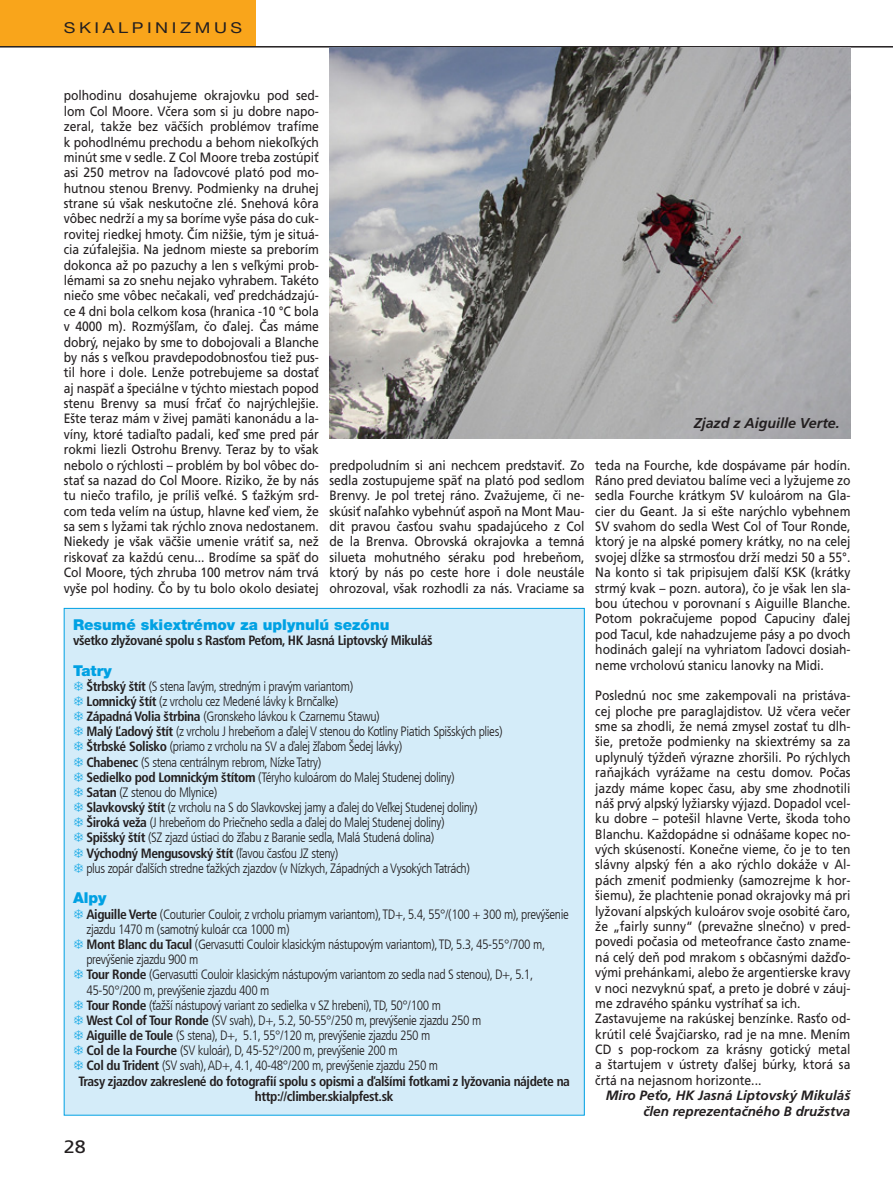
<style>
.page{position:relative;width:893px;height:1191px;background:#fff}
.page>*{position:absolute;margin:0;border:0;box-sizing:border-box;transform-origin:0 0}
.t1{font:18px "Frutiger CE";color:#231f20;scale:1.1 1}
.medzititul{font:900 15px "Helvetica Neue LT Pro";color:#00a1e3}
.t2{font:15px "Helvetica Neue LT Pro";letter-spacing:.2em;color:#231f20;scale:1.2 1}
.foto{font:italic 700 14.25px "Frutiger CE";color:#231f20}
.t3{font:13.5px/15.3px "Frutiger CE";letter-spacing:-.005em;color:#231f20;text-align:justify;scale:.9 1}
.info_list{font:300 condensed 13.5px/15.1px "Frutiger LT Com";letter-spacing:-.03em;color:#231f20}
.info{font:700 condensed 13.5px/15.1px "Frutiger LT Com";letter-spacing:-.03em;color:#231f20;text-align:center}
.podpis_maly{font:italic 700 13.5px/15.3px "Frutiger CE";color:#231f20;text-align:right}
.info_list-2{font:700 condensed 13.5px "Frutiger LT Com";letter-spacing:-.03em;color:#231f20}
.s1{font-weight:700}
.s2{font-weight:300}
</style>
<div class="page">
<div style="left:0;top:0;width:255px;height:46px;background:#f9a51b"></div>
<hr style="left:0;top:46px;width:893px;height:2px;background:#231f20">
<div style="left:64px;top:608px;width:520px;height:507px;background:#d4ecf9"></div>
<img style="left:330px;top:48px;width:520px;height:391px">
<p class="t2" style="left:64px;top:19px;width:150px">SKIALPINIZMUS</p>
<p class="t3" style="left:64px;top:88px;width:285px">polhodinu dosahujeme okrajovku pod sed&shy;lom Col Moore. Včera som si ju dobre napo&shy;zeral, takže bez väčších problémov trafíme k pohodlnému prechodu a behom niekoľkých minút sme v sedle. Z Col Moore treba zostúpiť asi 250 metrov na ľadovcové plató pod mo&shy;hutnou stenou Brenvy. Podmienky na druhej strane sú však neskutočne zlé. Snehová kôra vôbec nedrží a my sa boríme vyše pása do cuk&shy;rovitej riedkej hmoty. Čím nižšie, tým je situá&shy;cia zúfalejšia. Na jednom mieste sa preborím dokonca až po pazuchy a len s veľkými prob&shy;lémami sa zo snehu nejako vyhrabem. Takéto niečo sme vôbec nečakali, veď predchádzajú&shy;ce 4 dni bola celkom kosa (hranica -10 °C bola v 4000 m). Rozmýšľam, čo ďalej. Čas máme dobrý, nejako by sme to dobojovali a Blanche by nás s veľkou pravdepodobnosťou tiež pus&shy;til hore i dole. Lenže potrebujeme sa dostať aj naspäť a špeciálne v týchto miestach popod stenu Brenvy sa musí frčať čo najrýchlejšie.<br>Ešte teraz mám v živej pamäti kanonádu a la&shy;víny, ktoré tadiaľto padali, keď sme pred pár rokmi liezli Ostrohu Brenvy. Teraz by to však nebolo o rýchlosti – problém by bol vôbec do&shy;stať sa nazad do Col Moore. Riziko, že by nás tu niečo trafilo, je príliš veľké. S ťažkým srd&shy;com teda velím na ústup, hlavne keď viem, že sa sem s lyžami tak rýchlo znova nedostanem.<br>Niekedy je však väčšie umenie vrátiť sa, než riskovať za každú cenu... Brodíme sa späť do Col Moore, tých zhruba 100 metrov nám trvá vyše pol hodiny. Čo by tu bolo okolo desiatej</p>
<p class="foto" style="left:694px;top:415px;width:147px">Zjazd z Aiguille Verte.</p>
<p class="t3" style="left:330px;top:457px;width:285px">predpoludním si ani nechcem predstaviť. Zo sedla zostupujeme späť na plató pod sedlom Brenvy. Je pol tretej ráno. Zvažujeme, či ne&shy;skúsiť naľahko vybehnúť aspoň na Mont Mau&shy;dit pravou časťou svahu spadajúceho z Col de la Brenva. Obrovská okrajovka a temná silueta mohutného séraku pod hrebeňom, ktorý by nás po ceste hore i dole neustále ohrozoval, však rozhodli za nás. Vraciame sa</p>
<p class="t3" style="left:595px;top:457px;width:285px">teda na Fourche, kde dospávame pár hodín.<br>Ráno pred deviatou balíme veci a lyžujeme zo sedla Fourche krátkym SV kuloárom na Gla&shy;cier du Geant. Ja si ešte narýchlo vybehnem SV svahom do sedla West Col of Tour Ronde, ktorý je na alpské pomery krátky, no na celej svojej dĺžke sa strmosťou drží medzi 50 a 55°.<br>Na konto si tak pripisujem ďalší KSK (krátky strmý kvak – pozn. autora), čo je však len sla&shy;bou útechou v porovnaní s Aiguille Blanche.<br>Potom pokračujeme popod Capuciny ďalej pod Tacul, kde nahadzujeme pásy a po dvoch hodinách galejí na vyhriatom ľadovci dosiah&shy;neme vrcholovú stanicu lanovky na Midi.</p>
<p class="t3" style="left:595px;top:688px;width:285px">Poslednú noc sme zakempovali na pristáva&shy;cej ploche pre paraglajdistov. Už včera večer sme sa zhodli, že nemá zmysel zostať tu dlh&shy;šie, pretože podmienky na skiextrémy sa za uplynulý týždeň výrazne zhoršili. Po rýchlych raňajkách vyrážame na cestu domov. Počas jazdy máme kopec času, aby sme zhodnotili náš prvý alpský lyžiarsky výjazd. Dopadol vcel&shy;ku dobre – potešil hlavne Verte, škoda toho Blanchu. Každopádne si odnášame kopec no&shy;vých skúseností. Konečne vieme, čo je to ten slávny alpský fén a ako rýchlo dokáže v Al&shy;pách zmeniť podmienky (samozrejme k hor&shy;šiemu), že plachtenie ponad okrajovky má pri lyžovaní alpských kuloárov svoje osobité čaro, že „fairly sunny“ (prevažne slnečno) v pred&shy;povedi počasia od meteofrance často zname&shy;ná celý deň pod mrakom s občasnými dažďo&shy;vými prehánkami, alebo že argentierske kravy v noci nezvyknú spať, a preto je dobré v záuj&shy;me zdravého spánku vystríhať sa ich.</p>
<p class="t3" style="left:595px;top:1011px;width:285px">Zastavujeme na rakúskej benzínke. Rasťo od&shy;krútil celé Švajčiarsko, rad je na mne. Mením CD s pop-rockom za krásny gotický metal a štartujem v ústrety ďalšej búrky, ktorá sa črtá na nejasnom horizonte...</p>
<p class="podpis_maly" style="left:606px;top:1087px;width:246px">Miro Peťo, HK Jasná Liptovský Mikuláš člen reprezentačného B družstva</p>
<p class="medzititul" style="left:73px;top:615px;width:318px">Resumé skiextrémov za uplynulú sezónu</p>
<p class="info" style="left:73px;top:632px;width:361px">všetko zlyžované spolu s Rasťom Peťom, HK Jasná Liptovský Mikuláš</p>
<p class="medzititul" style="left:73px;top:661px;width:40px">Tatry</p>
<p class="info_list" style="left:86px;top:678px;width:268px"><span class="s1">Štrbský štít</span> (S stena ľavým, stredným i pravým variantom)</p>
<p class="info_list" style="left:86px;top:693px;width:253px"><span class="s1">Lomnický štít</span> (z vrcholu cez Medené lávky k Brnčalke)</p>
<p class="info_list" style="left:86px;top:709px;width:295px"><span class="s1">Západná Volia štrbina</span> (Gronskeho lávkou k Czarnemu Stawu)</p>
<p class="info_list" style="left:86px;top:724px;width:418px"><span class="s1">Malý Ľadový štít</span> (z vrcholu J hrebeňom a ďalej V stenou do Kotliny Piatich Spišských plies)</p>
<p class="info_list" style="left:86px;top:739px;width:317px"><span class="s1">Štrbské Solisko</span> (priamo z vrcholu na SV a ďalej žľabom Šedej lávky)</p>
<p class="info_list" style="left:86px;top:754px;width:236px"><span class="s1">Chabenec</span> (S stena centrálnym rebrom, Nízke Tatry)</p>
<p class="info_list" style="left:86px;top:769px;width:370px"><span class="s1">Sedielko pod Lomnickým štítom</span> (Téryho kuloárom do Malej Studenej doliny)</p>
<p class="info_list" style="left:86px;top:784px;width:132px"><span class="s1">Satan</span> (Z stenou do Mlynice)</p>
<p class="info_list" style="left:86px;top:800px;width:393px"><span class="s1">Slavkovský štít</span> (z vrcholu na S do Slavkovskej jamy a ďalej do Veľkej Studenej doliny)</p>
<p class="info_list" style="left:86px;top:815px;width:360px"><span class="s1">Široká veža</span> (J hrebeňom do Priečneho sedla a ďalej do Malej Studenej doliny)</p>
<p class="info_list" style="left:86px;top:830px;width:349px"><span class="s1">Spišský štít</span> (SZ zjazd ústiaci do žľabu z Baranie sedla, Malá Studená dolina)</p>
<p class="info_list-2" style="left:86px;top:845px;width:253px">Východný Mengusovský štít <span class="s2">(ľavou časťou JZ steny)</span></p>
<p class="info_list" style="left:86px;top:860px;width:385px">plus zopár ďalších stredne ťažkých zjazdov (v Nízkych, Západných a Vysokých Tatrách)</p>
<p class="medzititul" style="left:73px;top:889px;width:35px">Alpy</p>
<p class="info_list" style="left:86px;top:906px;width:484px"><span class="s1">Aiguille Verte</span> (Couturier Couloir, z vrcholu priamym variantom), TD+, 5.4, 55°/(100 + 300 m), prevýšenie zjazdu 1470 m (samotný kuloár cca 1000 m)</p>
<p class="info_list" style="left:86px;top:937px;width:460px"><span class="s1">Mont Blanc du Tacul</span> (Gervasutti Couloir klasickým nástupovým variantom), TD, 5.3, 45-55°/700 m, prevýšenie zjazdu 900 m</p>
<p class="info_list" style="left:86px;top:967px;width:448px"><span class="s1">Tour Ronde</span> (Gervasutti Couloir klasickým nástupovým variantom zo sedla nad S stenou), D+, 5.1,<br>45-50°/200 m, prevýšenie zjazdu 400 m</p>
<p class="info_list" style="left:86px;top:997px;width:356px"><span class="s1">Tour Ronde</span> (ťažší nástupový variant zo sedielka v SZ hrebeni), TD, 50°/100 m</p>
<p class="info_list" style="left:86px;top:1012px;width:396px"><span class="s1">West Col of Tour Ronde</span> (SV svah), D+, 5.2, 50-55°/250 m, prevýšenie zjazdu 250 m</p>
<p class="info_list" style="left:86px;top:1028px;width:345px"><span class="s1">Aiguille de Toule</span> (S stena), D+, 5.1, 55°/120 m, prevýšenie zjazdu 250 m</p>
<p class="info_list" style="left:86px;top:1043px;width:313px"><span class="s1">Col de la Fourche</span> (SV kuloár), D, 45-52°/200 m, prevýšenie 200 m</p>
<p class="info_list" style="left:86px;top:1058px;width:353px"><span class="s1">Col du Trident</span> (SV svah), AD+, 4.1, 40-48°/200 m, prevýšenie zjazdu 250 m</p>
<p class="info" style="left:78px;top:1073px;width:493px">Trasy zjazdov zakreslené do fotografií spolu s opismi a ďalšími fotkami z lyžovania nájdete na http://climber.skialpfest.sk</p>
<h1 class="t1" style="left:64px;top:1135px;width:22px">28</h1>
</div>
